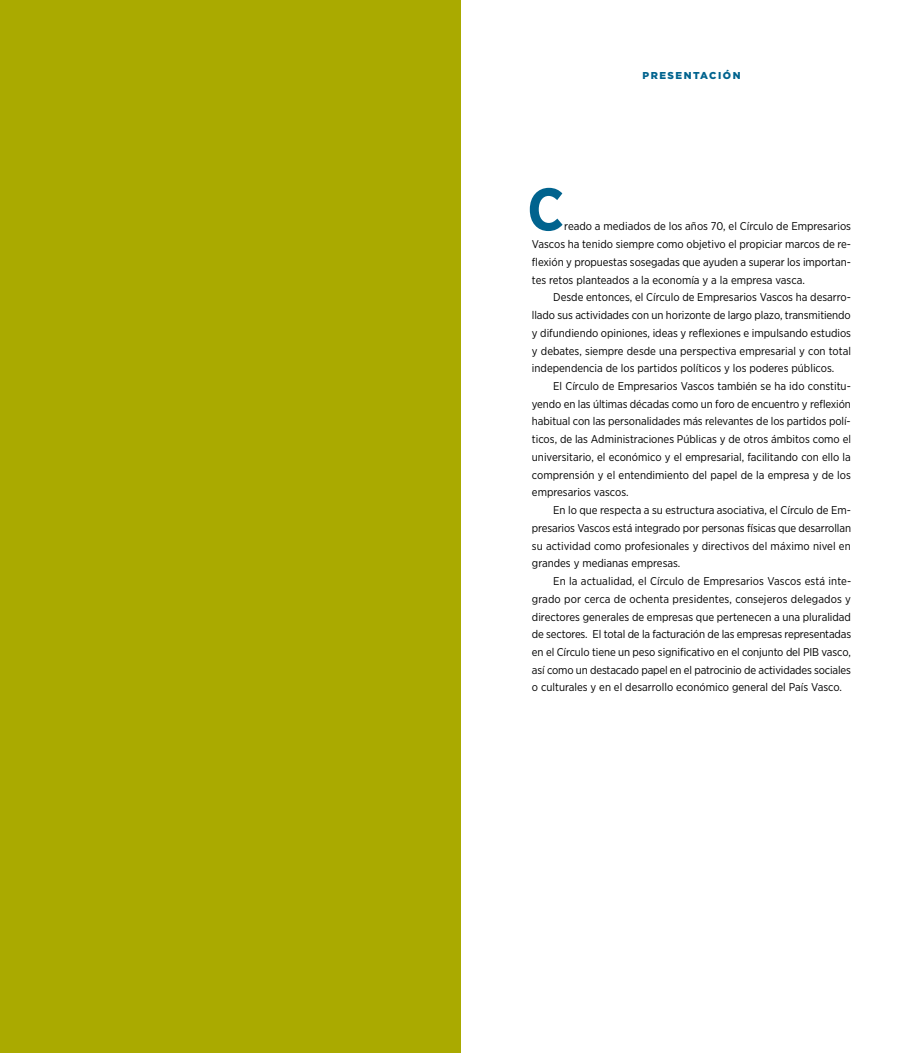
<style>
.page{position:relative;width:922px;height:1053px;background:#fff}
.page>*{position:absolute;margin:0;border:0;box-sizing:border-box;transform-origin:0 0}
.t1{font:700 60px "Gotham Narrow";color:#00638e}
.t2{font:11.25px/17.8px "Gotham Narrow";color:#000;text-align:justify}
.t3{font:900 10px "Gotham HTF";letter-spacing:.15em;color:#00638e}
</style>
<div class="page">
<div style="left:0;top:0;width:461px;height:1052px;background:#aa0"></div>
<p class="t3" style="left:642px;top:70px;width:100px">PRESENTACIÓN</p>
<h1 class="t1" style="left:527px;top:171px;width:39px">C</h1>
<p class="t2" style="left:531px;top:217px;width:320px;text-indent:32px">reado a mediados de los años 70, el Círculo de Empresarios Vascos ha tenido siempre como objetivo el propiciar marcos de re&shy;flexión y propuestas sosegadas que ayuden a superar los importan&shy;tes retos planteados a la economía y a la empresa vasca.</p>
<p class="t2" style="left:531px;top:288px;width:320px;text-indent:21px">Desde entonces, el Círculo de Empresarios Vascos ha desarro&shy;llado sus actividades con un horizonte de largo plazo, transmitiendo y difundiendo opiniones, ideas y reflexiones e impulsando estudios y debates, siempre desde una perspectiva empresarial y con total independencia de los partidos políticos y los poderes públicos.</p>
<p class="t2" style="left:531px;top:377px;width:320px;text-indent:21px">El Círculo de Empresarios Vascos también se ha ido constitu&shy;yendo en las últimas décadas como un foro de encuentro y reflexión habitual con las personalidades más relevantes de los partidos polí&shy;ticos, de las Administraciones Públicas y de otros ámbitos como el universitario, el económico y el empresarial, facilitando con ello la comprensión y el entendimiento del papel de la empresa y de los empresarios vascos.</p>
<p class="t2" style="left:531px;top:501px;width:320px;text-indent:21px">En lo que respecta a su estructura asociativa, el Círculo de Em&shy;presarios Vascos está integrado por personas físicas que desarrollan su actividad como profesionales y directivos del máximo nivel en grandes y medianas empresas.</p>
<p class="t2" style="left:531px;top:572px;width:321px;text-indent:21px">En la actualidad, el Círculo de Empresarios Vascos está inte&shy;grado por cerca de ochenta presidentes, consejeros delegados y directores generales de empresas que pertenecen a una pluralidad de sectores. El total de la facturación de las empresas representadas en el Círculo tiene un peso significativo en el conjunto del PIB vasco, así como un destacado papel en el patrocinio de actividades sociales o culturales y en el desarrollo económico general del País Vasco.</p>
</div>
